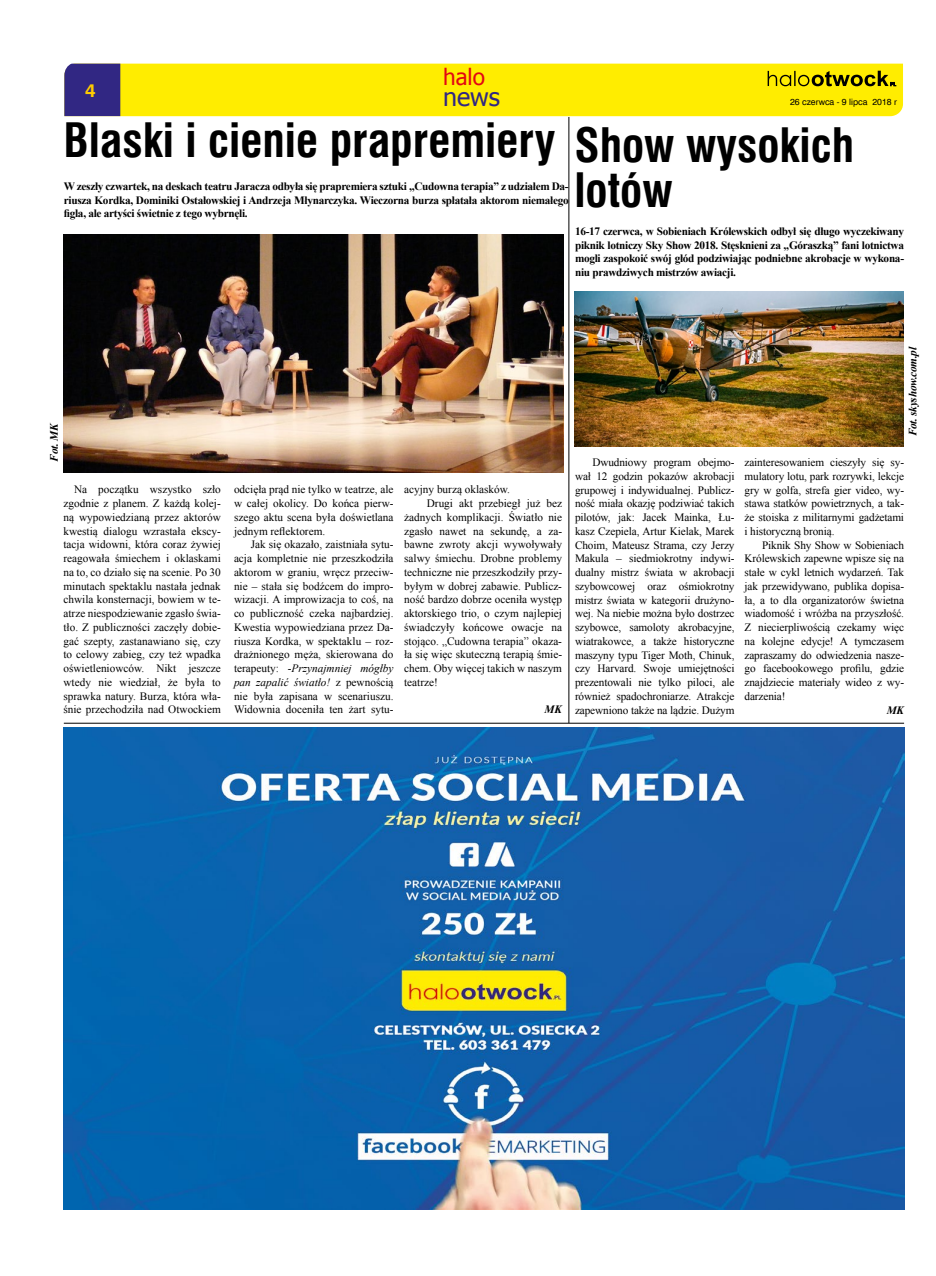
<style>
.page{position:relative;width:936px;height:1276px;background:#fff}
.page>*{position:absolute;margin:0;border:0;box-sizing:border-box;transform-origin:0 0}
.t1{font:700 46.25px/45px "Swis 721 Cn EU";color:#000}
.t2{font:25px "Tahoma";color:#312783}
.t3{font:22.5px "Tahoma";color:#e30613}
.t4{font:700 18.75px "Swis 721 EU";color:#fc0}
.t5{font:11.25px/13.8px "Times New Roman";color:#000;text-align:justify}
.t6{font:700 11.25px/13.5px "Times New Roman";letter-spacing:-.025em;color:#000;text-align:justify}
.t7{font:italic 700 11.25px "Times New Roman";letter-spacing:-.025em;color:#000}
.t8{font:8.75px "Swis 721 EU";color:#000}
.s1{font-style:italic}
</style>
<div class="page">
<svg style="left:64px;top:64px;width:838px;height:52px;background:#eddc09"></svg>
<hr style="left:64px;top:723px;width:840px;height:1px;background:#000">
<img style="left:64px;top:728px;width:840px;height:481px">
<img style="left:575px;top:291px;width:328px;height:156px">
<img style="left:63px;top:235px;width:500px;height:237px">
<hr style="left:568px;top:117px;width:1px;height:606px;background:#000">
<h3 class="t4" style="left:85px;top:79px;width:12px">4</h3>
<h3 class="t3" style="left:443px;top:62px;width:43px">halo</h3>
<h2 class="t2" style="left:443px;top:80px;width:58px">news</h2>
<p class="t8" style="left:790px;top:97px;width:108px">26 czerwca - 9 lipca 2018 r</p>
<h1 class="t1" style="left:63px;top:120px;width:493px">Blaski i cienie prapremiery</h1>
<p class="t6" style="left:64px;top:179px;width:506px">W zeszły czwartek, na deskach teatru Jaracza odbyła się prapremiera sztuki „Cudowna terapia” z udziałem Da&shy;riusza Kordka, Dominiki Ostałowskiej i Andrzeja Młynarczyka. Wieczorna burza spłatała aktorom niemałego figla, ale artyści świetnie z tego wybrnęli.</p>
<h1 class="t1" style="left:574px;top:125px;width:281px">Show wysokich lotów</h1>
<p class="t6" style="left:575px;top:224px;width:330px">16-17 czerwca, w Sobieniach Królewskich odbył się długo wyczekiwany piknik lotniczy Sky Show 2018. Stęsknieni za „Góraszką” fani lotnictwa mogli zaspokoić swój głód podziwiając podniebne akrobacje w wykona&shy;niu prawdziwych mistrzów awiacji.</p>
<p class="t7" style="left:46px;top:461px;width:40px;rotate:-90deg">Fot. MK</p>
<p class="t5" style="left:63px;top:482px;width:159px;text-indent:11px">Na początku wszystko szło zgodnie z planem. Z każdą kolej&shy;ną wypowiedzianą przez aktorów kwestią dialogu wzrastała ekscy&shy;tacja widowni, która coraz żywiej reagowała śmiechem i oklaskami na to, co działo się na scenie. Po 30 minutach spektaklu nastała jednak chwila konsternacji, bowiem w te&shy;atrze niespodziewanie zgasło świa&shy;tło. Z publiczności zaczęły dobie&shy;gać szepty, zastanawiano się, czy to celowy zabieg, czy też wpadka oświetleniowców. Nikt jeszcze wtedy nie wiedział, że była to sprawka natury. Burza, która wła&shy;śnie przechodziła nad Otwockiem</p>
<p class="t5" style="left:234px;top:482px;width:161px">odcięła prąd nie tylko w teatrze, ale w całej okolicy. Do końca pierw&shy;szego aktu scena była doświetlana jednym reflektorem.</p>
<p class="t5" style="left:234px;top:537px;width:161px;text-indent:17px">Jak się okazało, zaistniała sytu&shy;acja kompletnie nie przeszkodziła aktorom w graniu, wręcz przeciw&shy;nie – stała się bodźcem do impro&shy;wizacji. A improwizacja to coś, na co publiczność czeka najbardziej.<br>Kwestia wypowiedziana przez Da&shy;riusza Kordka, w spektaklu – roz&shy;drażnionego męża, skierowana do terapeuty: -<span class="s1">Przynajmniej mógłby pan zapalić światło!</span> z pewnością nie była zapisana w scenariuszu.<br>Widownia doceniła ten żart sytu-</p>
<p class="t5" style="left:404px;top:482px;width:107px">acyjny burzą oklasków.</p>
<p class="t5" style="left:427px;top:496px;width:137px">Drugi akt przebiegł już bez</p>
<p class="t5" style="left:404px;top:510px;width:159px">żadnych komplikacji. Światło nie</p>
<p class="t5" style="left:404px;top:524px;width:159px">zgasło nawet na sekundę, a za-</p>
<p class="t5" style="left:404px;top:537px;width:159px">bawne zwroty akcji wywoływały</p>
<p class="t5" style="left:404px;top:551px;width:159px">salwy śmiechu. Drobne problemy</p>
<p class="t5" style="left:404px;top:565px;width:159px">techniczne nie przeszkodziły przy-</p>
<p class="t5" style="left:404px;top:579px;width:159px">byłym w dobrej zabawie. Publicz-</p>
<p class="t5" style="left:404px;top:592px;width:159px">ność bardzo dobrze oceniła występ</p>
<p class="t5" style="left:404px;top:606px;width:159px">aktorskiego trio, o czym najlepiej</p>
<p class="t5" style="left:404px;top:620px;width:159px">świadczyły końcowe owacje na</p>
<p class="t5" style="left:404px;top:634px;width:159px">stojąco. „Cudowna terapia” okaza-</p>
<p class="t5" style="left:404px;top:647px;width:159px">ła się więc skuteczną terapią śmie-</p>
<p class="t5" style="left:404px;top:661px;width:159px">chem. Oby więcej takich w naszym</p>
<p class="t5" style="left:404px;top:675px;width:35px">teatrze!</p>
<p class="t7" style="left:544px;top:702px;width:19px">MK</p>
<p class="t7" style="left:904px;top:436px;width:91px;rotate:-90deg">Fot. skyshow.com.pl</p>
<p class="t5" style="left:575px;top:455px;width:161px;text-indent:17px">Dwudniowy program obejmo&shy;wał 12 godzin pokazów akrobacji grupowej i indywidualnej. Publicz&shy;ność miała okazję podziwiać takich pilotów, jak: Jacek Mainka, Łu&shy;kasz Czepiela, Artur Kielak, Marek Choim, Mateusz Strama, czy Jerzy Makula – siedmiokrotny indywi&shy;dualny mistrz świata w akrobacji szybowcowej oraz ośmiokrotny mistrz świata w kategorii drużyno&shy;wej. Na niebie można było dostrzec szybowce, samoloty akrobacyjne, wiatrakowce, a także historyczne maszyny typu Tiger Moth, Chinuk, czy Harvard. Swoje umiejętności prezentowali nie tylko piloci, ale również spadochroniarze. Atrakcje zapewniono także na lądzie. Dużym</p>
<p class="t5" style="left:744px;top:455px;width:161px">zainteresowaniem cieszyły się sy&shy;mulatory lotu, park rozrywki, lekcje gry w golfa, strefa gier video, wy&shy;stawa statków powietrznych, a tak&shy;że stoiska z militarnymi gadżetami i historyczną bronią.</p>
<p class="t5" style="left:744px;top:538px;width:161px;text-indent:18px">Piknik Shy Show w Sobieniach Królewskich zapewne wpisze się na stałe w cykl letnich wydarzeń. Tak jak przewidywano, publika dopisa&shy;ła, a to dla organizatorów świetna wiadomość i wróżba na przyszłość.<br>Z niecierpliwością czekamy więc na kolejne edycje! A tymczasem zapraszamy do odwiedzenia nasze&shy;go facebookowego profilu, gdzie znajdziecie materiały wideo z wy&shy;darzenia!</p>
<p class="t7" style="left:886px;top:702px;width:19px">MK</p>
</div>
